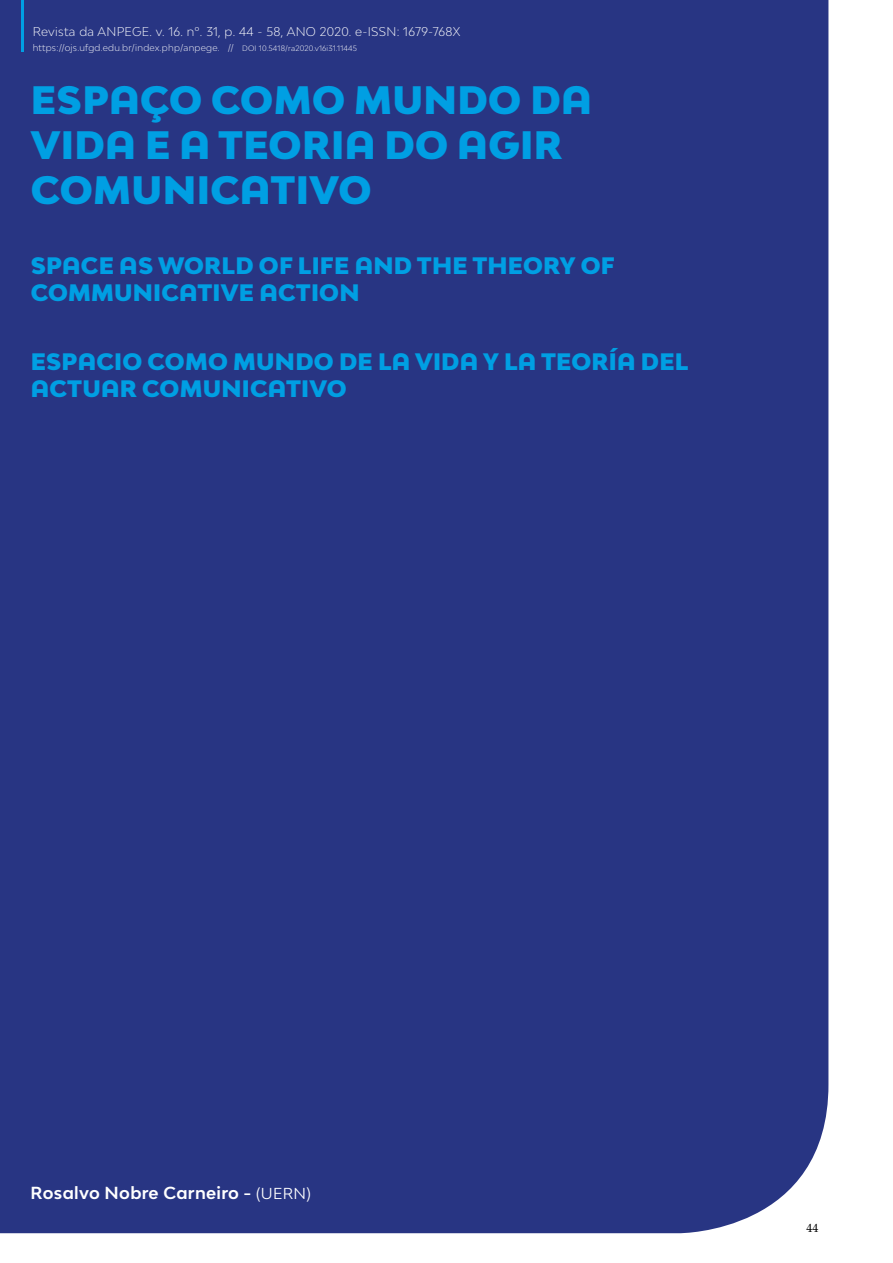
<style>
.page{position:relative;width:893px;height:1263px;background:#fff}
.page>*{position:absolute;margin:0;border:0;box-sizing:border-box;transform-origin:0 0}
.t1{font:900 37.5px/45px "Bw Modelica SS01";letter-spacing:.01em;color:#009fe3}
.t2{font:900 22.5px/27px "Bw Modelica SS01";letter-spacing:.01em;color:#009fe3}
.t3{font:700 16.5px "Bw Modelica SS01";letter-spacing:.02em;color:#fff}
.t4{font:300 12px "Bw Modelica";letter-spacing:.025em;color:#fff}
.t5{font:12px "Book Antiqua";color:#000}
.t6{font:300 9px "Bw Modelica";letter-spacing:.025em;color:#fff}
.s1{font-size:7.5px}
.s2{font-weight:400;font-size:15px}
</style>
<div class="page">
<div style="left:0;top:0;width:828px;height:1233px;background:#283583"></div>
<hr style="left:22px;top:0;width:2px;height:51px;background:#009fe3">
<p class="t4" style="left:33px;top:23px;width:429px">Revista da ANPEGE. v. 16. nº. 31, p. 44 - 58, ANO 2020. e-ISSN: 1679-768X</p>
<p class="t6" style="left:33px;top:41px;width:326px">https://ojs.ufgd.edu.br/index.php/anpege. // <span class="s1">DOI 10.5418/ra2020.v16i31.11445</span></p>
<h1 class="t1" style="left:31px;top:77px;width:563px">ESPAÇO COMO MUNDO DA<br>VIDA E A TEORIA DO AGIR<br>COMUNICATIVO</h1>
<p class="t2" style="left:31px;top:251px;width:585px">SPACE AS WORLD OF LIFE AND THE THEORY OF<br>COMMUNICATIVE ACTION</p>
<p class="t2" style="left:31px;top:348px;width:659px">ESPACIO COMO MUNDO DE LA VIDA Y LA TEORÍA DEL<br>ACTUAR COMUNICATIVO</p>
<p class="t3" style="left:31px;top:1182px;width:282px">Rosalvo Nobre Carneiro - <span class="s2">(UERN)</span></p>
<p class="t5" style="left:807px;top:1219px;width:13px">44</p>
</div>
